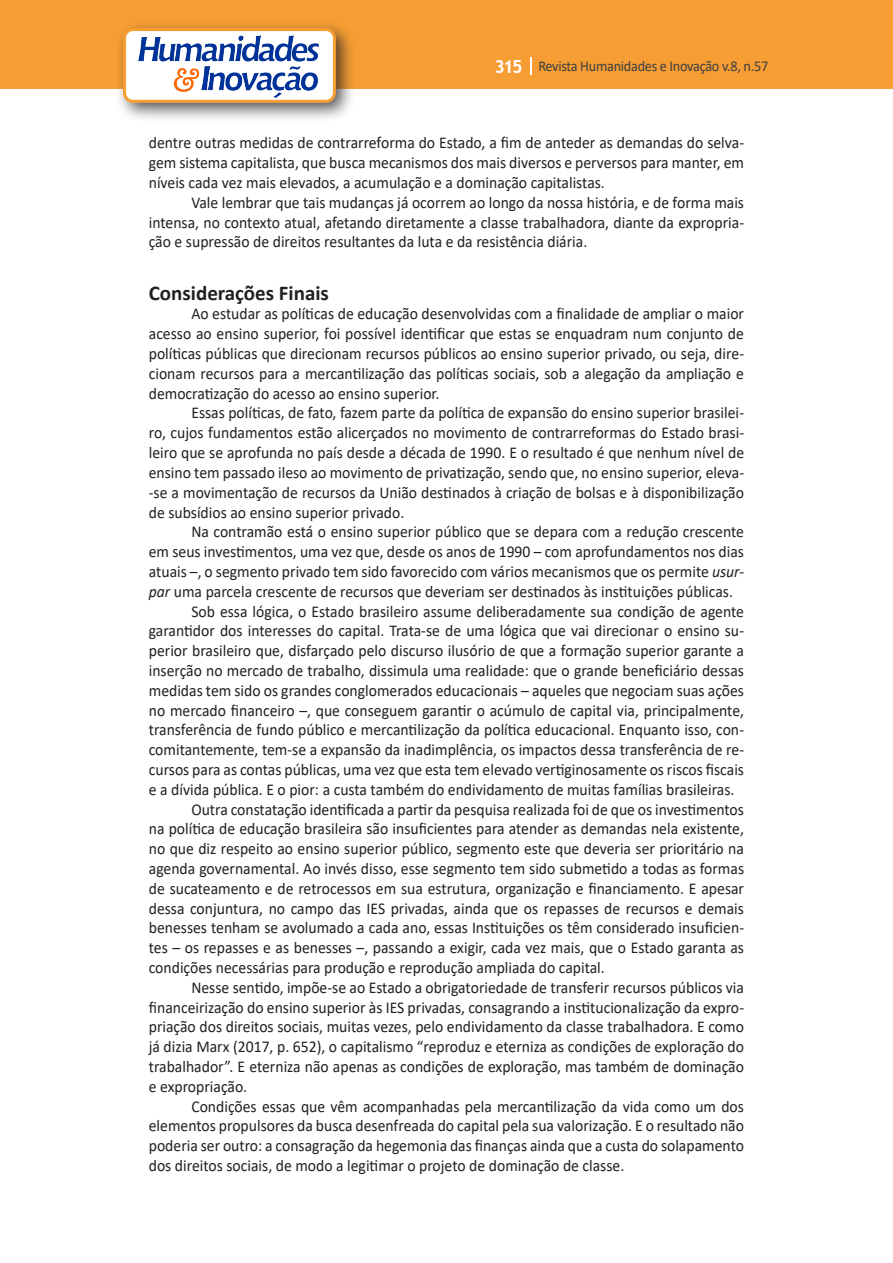
<style>
.page{position:relative;width:893px;height:1263px;background:#fff}
.page>*{position:absolute;margin:0;border:0;box-sizing:border-box;transform-origin:0 0}
.Titulo_2{font:700 21px "Calibri";color:#231f20}
.Texto{font:16.5px/19.8px "Calibri";color:#231f20;text-align:justify;scale:.95 1}
.t1{font:15px "Calibri";letter-spacing:-.02em;color:#3e3e3f;scale:.95 1}
.s1{font-family:"Trebuchet MS";font-weight:700;font-size:18px;color:#fff}
.s2{font-style:italic}
</style>
<div class="page">
<div style="left:0;top:0;width:893px;height:88px;background:#f69e34"></div>
<svg style="left:530px;top:57px;width:2px;height:18px"></svg>
<div style="left:115px;top:20px;width:241px;height:103px;background:#231f20;opacity:.75"></div>
<div style="left:125px;top:30px;width:209px;height:71px;background:#fff;border-radius:9px"></div>
<img style="left:138px;top:35px;width:181px;height:62px">
<div style="left:123px;top:28px;width:213px;height:75px;border:3px solid #f69e34;border-radius:9px"></div>
<p class="t1" style="left:495px;top:56px;width:290px"><span class="s1">315</span> Revista Humanidades e Inovação v.8, n.57</p>
<p class="Texto" style="left:149px;top:133px;width:628px">dentre outras medidas de contrarreforma do Estado, a fim de anteder as demandas do selva&shy;gem sistema capitalista, que busca mecanismos dos mais diversos e perversos para manter, em níveis cada vez mais elevados, a acumulação e a dominação capitalistas.</p>
<p class="Texto" style="left:149px;top:192px;width:628px;text-indent:43px">Vale lembrar que tais mudanças já ocorrem ao longo da nossa história, e de forma mais intensa, no contexto atual, afetando diretamente a classe trabalhadora, diante da expropria&shy;ção e supressão de direitos resultantes da luta e da resistência diária.</p>
<p class="Titulo_2" style="left:149px;top:278px;width:182px">Considerações Finais</p>
<p class="Texto" style="left:149px;top:304px;width:628px;text-indent:43px">Ao estudar as políticas de educação desenvolvidas com a finalidade de ampliar o maior acesso ao ensino superior, foi possível identificar que estas se enquadram num conjunto de políticas públicas que direcionam recursos públicos ao ensino superior privado, ou seja, dire&shy;cionam recursos para a mercantilização das políticas sociais, sob a alegação da ampliação e democratização do acesso ao ensino superior.</p>
<p class="Texto" style="left:149px;top:403px;width:628px;text-indent:43px">Essas políticas, de fato, fazem parte da política de expansão do ensino superior brasilei&shy;ro, cujos fundamentos estão alicerçados no movimento de contrarreformas do Estado brasi&shy;leiro que se aprofunda no país desde a década de 1990. E o resultado é que nenhum nível de ensino tem passado ileso ao movimento de privatização, sendo que, no ensino superior, eleva--se a movimentação de recursos da União destinados à criação de bolsas e à disponibilização de subsídios ao ensino superior privado.</p>
<p class="Texto" style="left:149px;top:521px;width:628px;text-indent:43px">Na contramão está o ensino superior público que se depara com a redução crescente em seus investimentos, uma vez que, desde os anos de 1990 – com aprofundamentos nos dias atuais –, o segmento privado tem sido favorecido com vários mecanismos que os permite <span class="s2">usur&shy;par</span> uma parcela crescente de recursos que deveriam ser destinados às instituições públicas.</p>
<p class="Texto" style="left:149px;top:601px;width:628px;text-indent:43px">Sob essa lógica, o Estado brasileiro assume deliberadamente sua condição de agente garantidor dos interesses do capital. Trata-se de uma lógica que vai direcionar o ensino su&shy;perior brasileiro que, disfarçado pelo discurso ilusório de que a formação superior garante a inserção no mercado de trabalho, dissimula uma realidade: que o grande beneficiário dessas medidas tem sido os grandes conglomerados educacionais – aqueles que negociam suas ações no mercado financeiro –, que conseguem garantir o acúmulo de capital via, principalmente, transferência de fundo público e mercantilização da política educacional. Enquanto isso, con&shy;comitantemente, tem-se a expansão da inadimplência, os impactos dessa transferência de re&shy;cursos para as contas públicas, uma vez que esta tem elevado vertiginosamente os riscos fiscais e a dívida pública. E o pior: a custa também do endividamento de muitas famílias brasileiras.</p>
<p class="Texto" style="left:149px;top:799px;width:628px;text-indent:43px">Outra constatação identificada a partir da pesquisa realizada foi de que os investimentos na política de educação brasileira são insuficientes para atender as demandas nela existente, no que diz respeito ao ensino superior público, segmento este que deveria ser prioritário na agenda governamental. Ao invés disso, esse segmento tem sido submetido a todas as formas de sucateamento e de retrocessos em sua estrutura, organização e financiamento. E apesar dessa conjuntura, no campo das IES privadas, ainda que os repasses de recursos e demais benesses tenham se avolumado a cada ano, essas Instituições os têm considerado insuficien&shy;tes – os repasses e as benesses –, passando a exigir, cada vez mais, que o Estado garanta as condições necessárias para produção e reprodução ampliada do capital.</p>
<p class="Texto" style="left:149px;top:977px;width:628px;text-indent:43px">Nesse sentido, impõe-se ao Estado a obrigatoriedade de transferir recursos públicos via financeirização do ensino superior às IES privadas, consagrando a institucionalização da expro&shy;priação dos direitos sociais, muitas vezes, pelo endividamento da classe trabalhadora. E como já dizia Marx (2017, p. 652), o capitalismo “reproduz e eterniza as condições de exploração do trabalhador”. E eterniza não apenas as condições de exploração, mas também de dominação e expropriação.</p>
<p class="Texto" style="left:149px;top:1096px;width:628px;text-indent:43px">Condições essas que vêm acompanhadas pela mercantilização da vida como um dos elementos propulsores da busca desenfreada do capital pela sua valorização. E o resultado não poderia ser outro: a consagração da hegemonia das finanças ainda que a custa do solapamento dos direitos sociais, de modo a legitimar o projeto de dominação de classe.</p>
</div>
